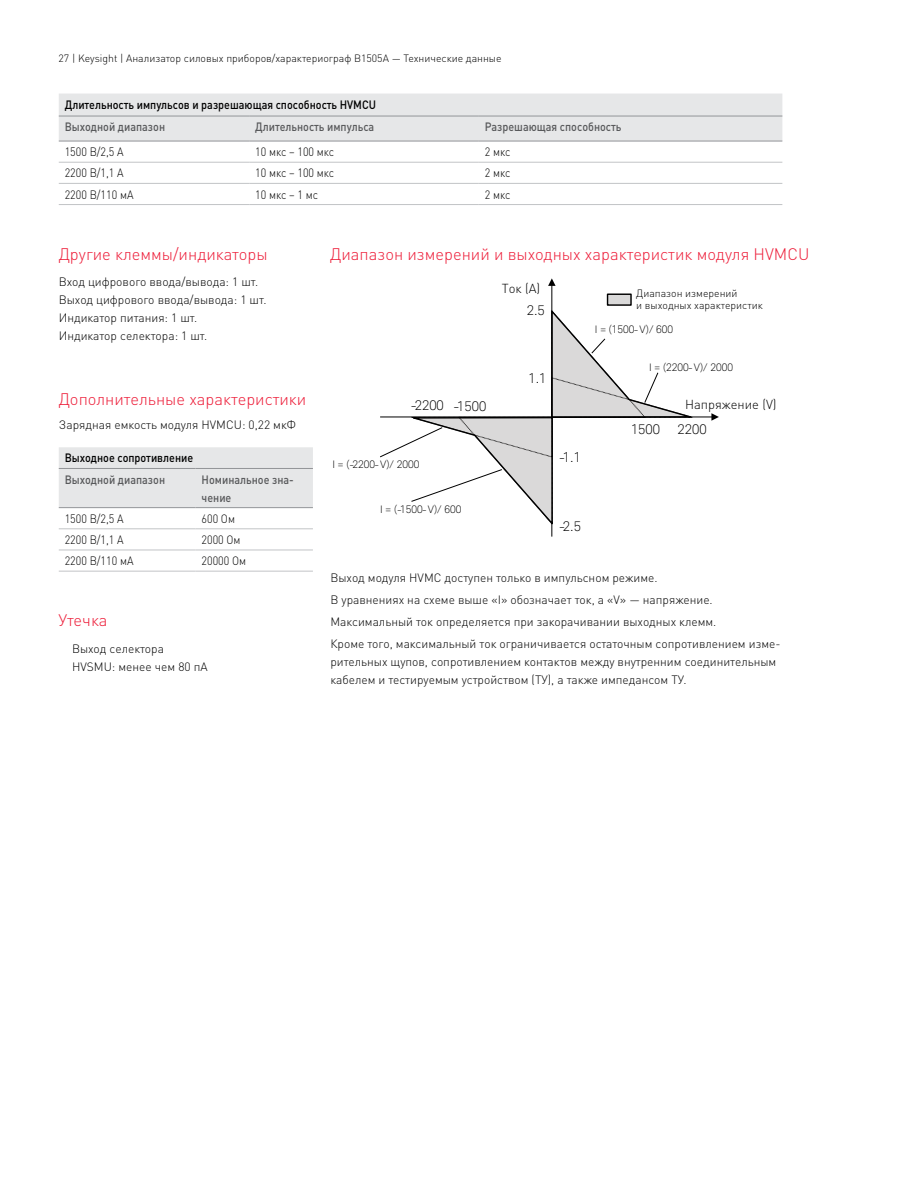
<style>
.page{position:relative;width:918px;height:1188px;background:#fff}
.page>*{position:absolute;margin:0;border:0;box-sizing:border-box;transform-origin:0 0}
.t1{font:300 16.5px "DIN Pro";color:#ed1b37}
.t2{font:300 13.5px "Keysight Sans";color:#000}
.t3{font:300 12.9px "DIN Pro";color:#000}
.t4{font:300 12px/18px "DIN Pro";color:#000}
.t5{font:300 12px "DIN Pro";color:#000;scale:.9 1}
.t6{font:500 12px/18px "DIN Pro";color:#58595b;scale:.9 1}
.t7{font:500 12px "DIN Pro";color:#000;scale:.9 1}
.t8{font:300 10.5px/12.6px "DIN Pro";color:#000}
.t9{font:300 10.5px "Keysight Sans";color:#000}
</style>
<div class="page">
<div style="left:59px;top:447px;width:254px;height:60px;background:#e6e7e8"></div>
<hr style="left:59px;top:468px;width:137px;height:1px;background:#939598">
<hr style="left:196px;top:468px;width:117px;height:1px;background:#939598">
<hr style="left:59px;top:507px;width:137px;height:1px;background:#939598">
<hr style="left:196px;top:507px;width:117px;height:1px;background:#939598">
<hr style="left:59px;top:528px;width:137px;height:1px;background:#c2c4c6">
<hr style="left:196px;top:528px;width:117px;height:1px;background:#c2c4c6">
<hr style="left:59px;top:550px;width:137px;height:1px;background:#c2c4c6">
<hr style="left:59px;top:571px;width:137px;height:1px;background:#c2c4c6">
<hr style="left:196px;top:550px;width:117px;height:1px;background:#c2c4c6">
<hr style="left:196px;top:571px;width:117px;height:1px;background:#c2c4c6">
<div style="left:59px;top:94px;width:723px;height:47px;background:#e6e7e8"></div>
<hr style="left:59px;top:116px;width:190px;height:1px;background:#939598">
<hr style="left:249px;top:116px;width:230px;height:1px;background:#939598">
<hr style="left:479px;top:116px;width:303px;height:1px;background:#939598">
<hr style="left:59px;top:141px;width:190px;height:1px;background:#939598">
<hr style="left:249px;top:141px;width:230px;height:1px;background:#939598">
<hr style="left:479px;top:141px;width:303px;height:1px;background:#939598">
<hr style="left:59px;top:162px;width:190px;height:1px;background:#c2c4c6">
<hr style="left:249px;top:162px;width:230px;height:1px;background:#c2c4c6">
<hr style="left:479px;top:162px;width:303px;height:1px;background:#c2c4c6">
<hr style="left:59px;top:183px;width:190px;height:1px;background:#c2c4c6">
<hr style="left:59px;top:204px;width:190px;height:1px;background:#c2c4c6">
<hr style="left:249px;top:183px;width:230px;height:1px;background:#c2c4c6">
<hr style="left:249px;top:204px;width:230px;height:1px;background:#c2c4c6">
<hr style="left:479px;top:183px;width:303px;height:1px;background:#c2c4c6">
<hr style="left:479px;top:204px;width:303px;height:1px;background:#c2c4c6">
<hr style="left:551px;top:285px;width:1px;height:252px;background:#000">
<svg style="left:548px;top:278px;width:8px;height:8px"></svg>
<hr style="left:380px;top:417px;width:332px;height:1px;background:#000">
<svg style="left:711px;top:413px;width:8px;height:8px"></svg>
<svg style="left:380px;top:308px;width:321px;height:219px"></svg>
<div style="left:607px;top:294px;width:25px;height:12px;background:#dad9d9;border:1px solid #000"></div>
<p class="t8" style="left:59px;top:52px;width:445px">27 | Keysight | Анализатор силовых приборов/характериограф B1505A — Технические данные</p>
<p class="t7" style="left:65px;top:96px;width:348px">Длительность импульсов и разрешающая способность HVMCU</p>
<p class="t6" style="left:65px;top:117px;width:113px">Выходной диапазон</p>
<p class="t6" style="left:255px;top:117px;width:134px">Длительность импульса</p>
<p class="t6" style="left:485px;top:117px;width:153px">Разрешающая способность</p>
<p class="t5" style="left:65px;top:144px;width:67px">1500 В/2,5 А</p>
<p class="t5" style="left:255px;top:144px;width:89px">10 мкс – 100 мкс</p>
<p class="t5" style="left:485px;top:144px;width:30px">2 мкс</p>
<p class="t5" style="left:65px;top:165px;width:67px">2200 В/1,1 А</p>
<p class="t5" style="left:255px;top:165px;width:89px">10 мкс – 100 мкс</p>
<p class="t5" style="left:485px;top:165px;width:30px">2 мкс</p>
<p class="t5" style="left:65px;top:186px;width:78px">2200 В/110 мА</p>
<p class="t5" style="left:255px;top:186px;width:71px">10 мкс – 1 мс</p>
<p class="t5" style="left:485px;top:186px;width:30px">2 мкс</p>
<h1 class="t1" style="left:59px;top:243px;width:210px">Другие клеммы/индикаторы</h1>
<p class="t4" style="left:59px;top:272px;width:209px">Вход цифрового ввода/вывода: 1 шт.<br>Выход цифрового ввода/вывода: 1 шт.<br>Индикатор питания: 1 шт.<br>Индикатор селектора: 1 шт.</p>
<h1 class="t1" style="left:59px;top:387px;width:249px">Дополнительные характеристики</h1>
<p class="t4" style="left:59px;top:415px;width:239px">Зарядная емкость модуля HVMCU: 0,22 мкФ</p>
<p class="t7" style="left:65px;top:450px;width:144px">Выходное сопротивление</p>
<p class="t6" style="left:65px;top:470px;width:113px">Выходной диапазон</p>
<p class="t6" style="left:202px;top:470px;width:104px">Номинальное зна&shy;чение</p>
<p class="t5" style="left:65px;top:510px;width:67px">1500 В/2,5 А</p>
<p class="t5" style="left:202px;top:510px;width:39px">600 Ом</p>
<p class="t5" style="left:65px;top:531px;width:67px">2200 В/1,1 А</p>
<p class="t5" style="left:202px;top:531px;width:45px">2000 Ом</p>
<p class="t5" style="left:65px;top:553px;width:78px">2200 В/110 мА</p>
<p class="t5" style="left:202px;top:553px;width:51px">20000 Ом</p>
<h1 class="t1" style="left:59px;top:609px;width:50px">Утечка</h1>
<p class="t4" style="left:72px;top:639px;width:137px">Выход селектора<br>HVSMU: менее чем 80 пА</p>
<h1 class="t1" style="left:330px;top:243px;width:481px">Диапазон измерений и выходных характеристик модуля HVMCU</h1>
<p class="t2" style="left:411px;top:397px;width:35px">-2200</p>
<p class="t2" style="left:453px;top:399px;width:35px">-1500</p>
<p class="t9" style="left:332px;top:458px;width:89px">I = (-2200-V)/ 2000</p>
<p class="t9" style="left:380px;top:503px;width:83px">I = (-1500 -V)/ 600</p>
<p class="t3" style="left:502px;top:280px;width:40px">Ток (A)</p>
<p class="t2" style="left:527px;top:302px;width:20px">2.5</p>
<p class="t2" style="left:528px;top:370px;width:20px">1.1</p>
<p class="t2" style="left:559px;top:449px;width:23px">-1.1</p>
<p class="t8" style="left:636px;top:286px;width:128px">Диапазон измерений<br>и выходных характеристик</p>
<p class="t9" style="left:595px;top:323px;width:80px">I = (1500 -V)/ 600</p>
<p class="t9" style="left:649px;top:361px;width:85px">I = (2200 -V)/ 2000</p>
<p class="t2" style="left:631px;top:421px;width:31px">1500</p>
<p class="t3" style="left:685px;top:396px;width:93px">Напряжение (V)</p>
<p class="t2" style="left:678px;top:421px;width:31px">2200</p>
<p class="t2" style="left:559px;top:518px;width:23px">-2.5</p>
<p class="t4" style="left:330px;top:566px;width:452px;line-height:22.2px">Выход модуля HVMC доступен только в импульсном режиме.<br>В уравнениях на схеме выше «I» обозначает ток, а «V» — напряжение.<br>Максимальный ток определяется при закорачивании выходных клемм.<br>Кроме того, максимальный ток ограничивается остаточным сопротивлением изме-</p>
<p class="t4" style="left:330px;top:653px;width:447px">рительных щупов, сопротивлением контактов между внутренним соединительным кабелем и тестируемым устройством (ТУ), а также импедансом ТУ.</p>
</div>
